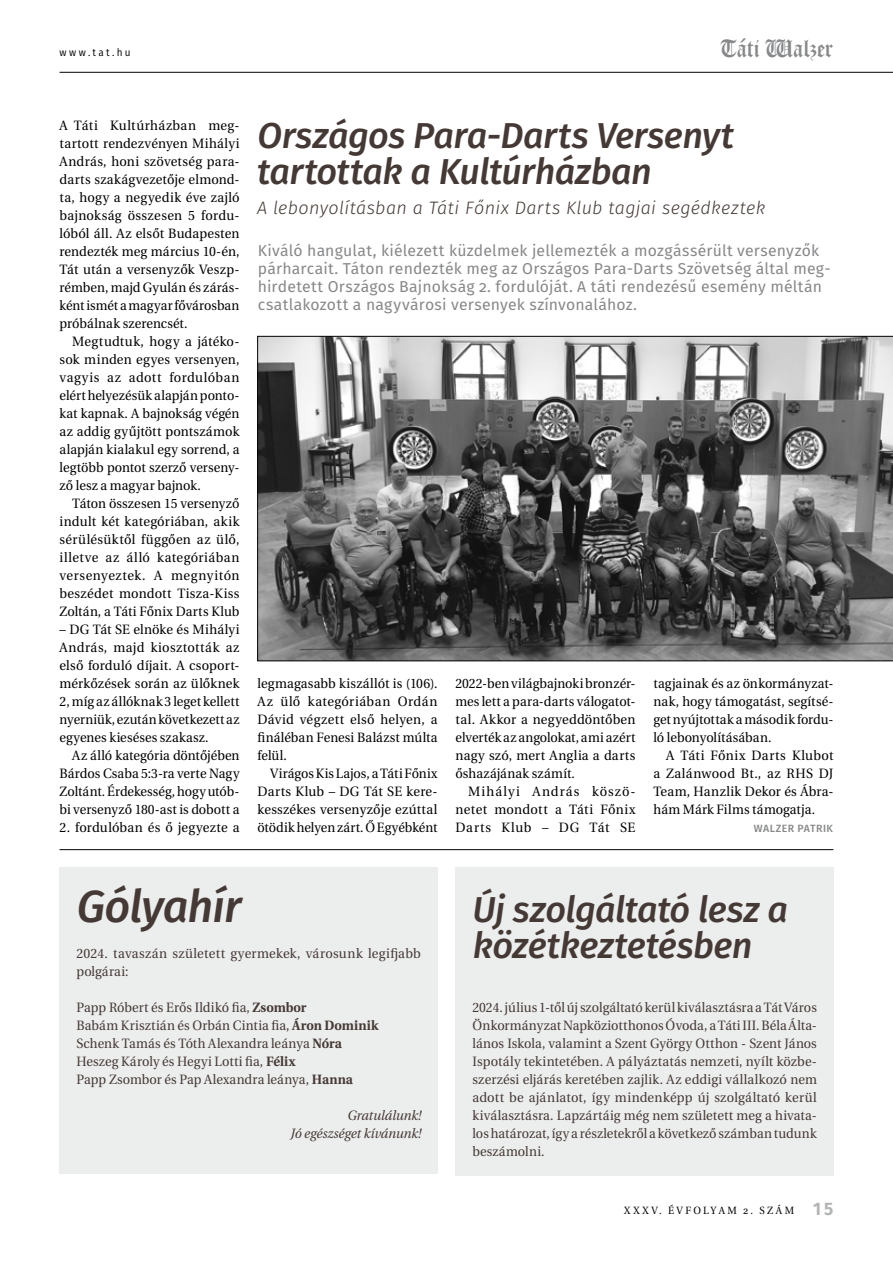
<style>
.page{position:relative;width:893px;height:1263px;background:#fff}
.page>*{position:absolute;margin:0;border:0;box-sizing:border-box;transform-origin:0 0}
.t1{font:italic 500 45px "Fira Sans";letter-spacing:-.02em;color:#453935}
.t2{font:italic 500 36px/36px "Fira Sans";letter-spacing:-.015em;color:#453935}
.t3{font:27px "Abbey Blk CE";letter-spacing:.01em;color:#87888a;scale:.95 1}
.t4{font:italic 300 18px "Fira Sans";letter-spacing:.02em;color:#453935}
.t5{font:15.75px/18px "Fira Sans";letter-spacing:.01em;color:#87888a}
.t6{font:13.5px/18px "Heuristica";letter-spacing:.01em;color:#000;text-align:justify;scale:.96 1}
.t7{font:13.5px/18px "Heuristica";letter-spacing:.01em;color:#000;text-align:justify;scale:.95 1}
.t8{font:13.5px/18px "Heuristica";letter-spacing:.01em;color:#453935;text-align:justify;scale:.95 1}
.t9{font:13.5px/18px "Heuristica";letter-spacing:.01em;color:#453935;scale:.96 1}
.t10{font:italic 13.5px/18px "Heuristica";letter-spacing:-.005em;color:#453935;text-align:right;scale:.95 1}
.t11{font:10.5px "Heuristica";letter-spacing:.255em;color:#000;scale:.95 1}
.t12{font:500 10.5px "Fira Sans";letter-spacing:.04em;color:#87888a}
.t13{font:10.5px "Fira Sans";letter-spacing:.24em;color:#000;scale:.95 1}
.s1{font-weight:700}
.s2{font-family:"Fira Sans";font-weight:700;font-size:18px;color:#b1b3b4}
</style>
<div class="page">
<hr style="left:60px;top:72px;width:833px;height:1px;background:#000">
<svg style="left:257px;top:336px;width:636px;height:325px"></svg>
<hr style="left:60px;top:849px;width:773px;height:1px;background:#000">
<div style="left:455px;top:868px;width:379px;height:308px;background:#eceded"></div>
<div style="left:60px;top:868px;width:378px;height:306px;background:#eceded"></div>
<p class="t13" style="left:60px;top:44px;width:76px">www.tat.hu</p>
<h3 class="t3" style="left:721px;top:32px;width:120px">Táti Walzer</h3>
<p class="t6" style="left:60px;top:116px;width:189px">A Táti Kultúrházban meg&shy;tartott rendezvényen Mihályi András, honi szövetség para&shy;darts szakágvezetője elmond&shy;ta, hogy a negyedik éve zajló bajnokság összesen 5 fordu&shy;lóból áll. Az elsőt Budapesten rendezték meg március 10-én, Tát után a versenyzők Veszp&shy;rémben, majd Gyulán és zárás&shy;ként ismét a magyar fővárosban próbálnak szerencsét.</p>
<p class="t6" style="left:60px;top:332px;width:189px;text-indent:13px">Megtudtuk, hogy a játéko&shy;sok minden egyes versenyen, vagyis az adott fordulóban elért helyezésük alapján ponto&shy;kat kapnak. A bajnokság végén az addig gyűjtött pontszámok alapján kialakul egy sorrend, a legtöbb pontot szerző verseny&shy;ző lesz a magyar bajnok.</p>
<p class="t7" style="left:60px;top:494px;width:191px;text-indent:13px">Táton összesen 15 versenyző indult két kategóriában, akik sérülésüktől függően az ülő, illetve az álló kategóriában versenyeztek. A megnyitón beszédet mondott Tisza-Kiss Zoltán, a Táti Főnix Darts Klub</p>
<p class="t6" style="left:60px;top:620px;width:189px">– DG Tát SE elnöke és Mihályi András, majd kiosztották az első forduló díjait. A csoport&shy;mérkőzések során az ülőknek 2, míg az állóknak 3 leget kellett nyerniük, ezután következett az egyenes kieséses szakasz.</p>
<p class="t7" style="left:60px;top:746px;width:191px;text-indent:13px">Az álló kategória döntőjében Bárdos Csaba 5:3-ra verte Nagy Zoltánt. Érdekesség, hogy utób&shy;bi versenyző 180-ast is dobott a</p>
<p class="t6" style="left:60px;top:818px;width:189px">2. fordulóban és ő jegyezte a</p>
<h2 class="t2" style="left:257px;top:115px;width:478px">Országos Para-Darts Versenyt tartottak a Kultúrházban</h2>
<h3 class="t4" style="left:257px;top:195px;width:509px">A lebonyolításban a Táti Főnix Darts Klub tagjai segédkeztek</h3>
<p class="t5" style="left:258px;top:241px;width:574px">Kiváló hangulat, kiélezett küzdelmek jellemezték a mozgássérült versenyzők párharcait. Táton rendezték meg az Országos Para-Darts Szövetség által meg&shy;hirdetett Országos Bajnokság 2. fordulóját. A táti rendezésű esemény méltán csatlakozott a nagyvárosi versenyek színvonalához.</p>
<p class="t6" style="left:257px;top:674px;width:189px">legmagasabb kiszállót is (106).<br>Az ülő kategóriában Ordán Dávid végzett első helyen, a fináléban Fenesi Balázst múlta felül.</p>
<p class="t7" style="left:257px;top:764px;width:191px;text-indent:13px">Virágos Kis Lajos, a Táti Főnix Darts Klub – DG Tát SE kere&shy;kesszékes versenyzője ezúttal ötödik helyen zárt. Ő Egyébként</p>
<p class="t7" style="left:455px;top:674px;width:191px">2022-ben világbajnoki bronzér&shy;mes lett a para-darts válogatot&shy;tal. Akkor a negyeddöntőben elverték az angolokat, ami azért nagy szó, mert Anglia a darts őshazájának számít.</p>
<p class="t6" style="left:455px;top:782px;width:189px;text-indent:13px">Mihályi András köszö&shy;netet mondott a Táti Főnix Darts Klub – DG Tát SE</p>
<p class="t7" style="left:653px;top:674px;width:191px">tagjainak és az önkormányzat&shy;nak, hogy támogatást, segítsé&shy;get nyújtottak a második fordu&shy;ló lebonyolításában.</p>
<p class="t6" style="left:653px;top:746px;width:189px;text-indent:13px">A Táti Főnix Darts Klubot a Zalánwood Bt., az RHS DJ Team, Hanzlik Dekor és Ábra&shy;hám Márk Films támogatja.</p>
<p class="t12" style="left:754px;top:819px;width:81px">WALZER PATRIK</p>
<h1 class="t1" style="left:77px;top:870px;width:166px">Gólyahír</h1>
<p class="t9" style="left:77px;top:944px;width:360px">2024. tavaszán született gyermekek, városunk legifjabb polgárai:</p>
<p class="t8" style="left:77px;top:998px;width:320px;text-align:left">Papp Róbert és Erős Ildikó fia, <span class="s1">Zsombor<br></span>Babám Krisztián és Orbán Cintia fia, <span class="s1">Áron Dominik </span>Schenk Tamás és Tóth Alexandra leánya <span class="s1">Nóra </span>Heszeg Károly és Hegyi Lotti fia, <span class="s1">Félix<br></span>Papp Zsombor és Pap Alexandra leánya, <span class="s1">Hanna</span></p>
<p class="t10" style="left:290px;top:1105px;width:139px">Gratulálunk!<br>Jó egészséget kívánunk!</p>
<h2 class="t2" style="left:472px;top:889px;width:317px">Új szolgáltató lesz a közétkeztetésben</h2>
<p class="t8" style="left:472px;top:998px;width:364px">2024. július 1-től új szolgáltató kerül kiválasztásra a Tát Város Önkormányzat Napköziotthonos Óvoda, a Táti III. Béla Álta&shy;lános Iskola, valamint a Szent György Otthon - Szent János Ispotály tekintetében. A pályáztatás nemzeti, nyílt közbe&shy;szerzési eljárás keretében zajlik. Az eddigi vállalkozó nem adott be ajánlatot, így mindenképp új szolgáltató kerül kiválasztásra. Lapzártáig még nem született meg a hivata&shy;los határozat, így a részletekről a következő számban tudunk beszámolni.</p>
<p class="t11" style="left:624px;top:1202px;width:222px">XXXV. ÉVFOLYAM 2. SZÁM <span class="s2">15</span></p>
</div>
